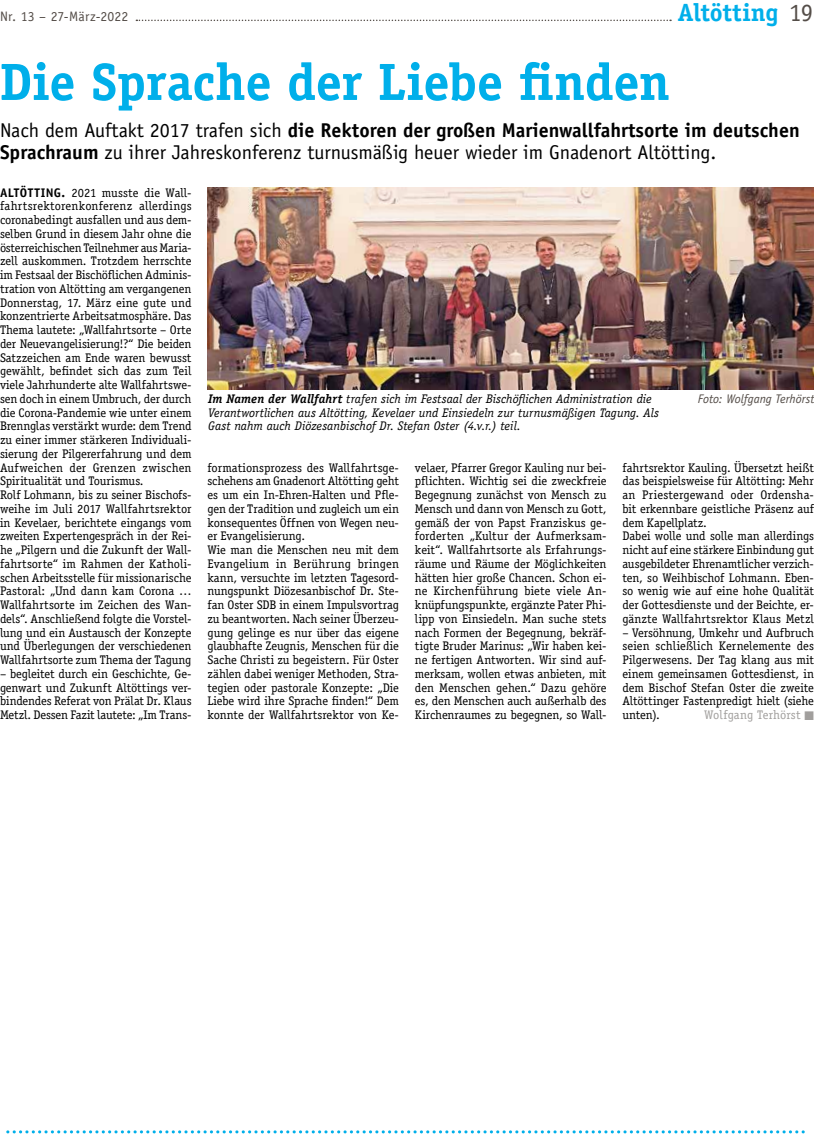
<style>
.page{position:relative;width:814px;height:1134px;background:#fff}
.page>*{position:absolute;margin:0;border:0;box-sizing:border-box;transform-origin:0 0}
.t1{font:700 52.5px "Officina Serif Std";letter-spacing:-.01em;color:#00afea}
.t2{font:700 25px "Officina Serif Std";color:#00afea}
.t3{font:20px/22.5px "Officina Sans Std";color:#000}
.t4{font:13.75px "Officina Sans Std";letter-spacing:.015em;color:#544d48}
.t5{font:12.5px/13.8px "Officina Serif Std";letter-spacing:-.01em;color:#000}
.t6{font:italic 12.5px/13.8px "Officina Serif Std";color:#000}
.t7{font:italic 12.5px "Officina Sans Std";color:#544d48}
.t8{font:12.5px "Officina Serif Std";color:#a19f9d}
.s1{font-family:"Officina Sans Std";font-weight:400;color:#544d48}
.s2{font-weight:700}
.s3{font-family:"Officina Sans Std";font-weight:700}
</style>
<div class="page">
<svg style="left:136px;top:20px;width:534px;height:1px"></svg>
<img style="left:207px;top:188px;width:606px;height:201px">
<svg style="left:8px;top:1130px;width:797px;height:3px"></svg>
<p class="t4" style="left:0;top:9px;width:130px">Nr. 13 – 27-März-2022</p>
<h2 class="t2" style="left:677px;top:-3px;width:137px">Altötting <span class="s1">19</span></h2>
<h1 class="t1" style="left:0;top:49px;width:671px">Die Sprache der Liebe finden</h1>
<h3 class="t3" style="left:0;top:119px;width:801px">Nach dem Auftakt 2017 trafen sich <span class="s2">die Rektoren der großen Marienwallfahrtsorte im deutschen<br>Sprachraum</span> zu ihrer Jahreskonferenz turnusmäßig heuer wieder im Gnadenort Altötting.</h3>
<p class="t5" style="left:0;top:185px;width:193px"><span class="s3">ALTÖTTING.</span> 2021 musste die Wall&shy;fahrtsrektorenkonferenz allerdings coronabedingt ausfallen und aus dem&shy;selben Grund in diesem Jahr ohne die österreichischen Teilnehmer aus Maria&shy;zell auskommen. Trotzdem herrschte im Festsaal der Bischöflichen Adminis&shy;tration von Altötting am vergangenen Donnerstag, 17. März eine gute und konzentrierte Arbeitsatmosphäre. Das Thema lautete: „Wallfahrtsorte – Orte der Neuevangelisierung!?“ Die beiden Satzzeichen am Ende waren bewusst gewählt, befindet sich das zum Teil viele Jahrhunderte alte Wallfahrtswe&shy;sen doch in einem Umbruch, der durch die Corona-Pandemie wie unter einem Brennglas verstärkt wurde: dem Trend zu einer immer stärkeren Individuali&shy;sierung der Pilgererfahrung und dem Aufweichen der Grenzen zwischen Spiritualität und Tourismus.<br>Rolf Lohmann, bis zu seiner Bischofs&shy;weihe im Juli 2017 Wallfahrtsrektor in Kevelaer, berichtete eingangs vom zweiten Expertengespräch in der Rei&shy;he „Pilgern und die Zukunft der Wall&shy;fahrtsorte“ im Rahmen der Katholi&shy;schen Arbeitsstelle für missionarische Pastoral: „Und dann kam Corona … Wallfahrtsorte im Zeichen des Wan&shy;dels“. Anschließend folgte die Vorstel&shy;lung und ein Austausch der Konzepte und Überlegungen der verschiedenen Wallfahrtsorte zum Thema der Tagung</p>
<p class="t5" style="left:0;top:667px;width:193px;text-align:justify">– begleitet durch ein Geschichte, Ge&shy;genwart und Zukunft Altöttings ver&shy;bindendes Referat von Prälat Dr. Klaus Metzl. Dessen Fazit lautete: „Im Trans-</p>
<p class="t6" style="left:208px;top:392px;width:452px"><span class="s2">Im Namen der Wallfahrt</span> trafen sich im Festsaal der Bischöflichen Administration die<br>Verantwortlichen aus Altötting, Kevelaer und Einsiedeln zur turnusmäßigen Tagung. Als<br>Gast nahm auch Diözesanbischof Dr. Stefan Oster (4.v.r.) teil.</p>
<p class="t7" style="left:697px;top:391px;width:118px">Foto: Wolfgang Terhörst</p>
<p class="t5" style="left:207px;top:460px;width:193px">formationsprozess des Wallfahrtsge&shy;schehens am Gnadenort Altötting geht es um ein In-Ehren-Halten und Pfle&shy;gen der Tradition und zugleich um ein konsequentes Öffnen von Wegen neu&shy;er Evangelisierung.<br>Wie man die Menschen neu mit dem Evangelium in Berührung bringen kann, versuchte im letzten Tagesord&shy;nungspunkt Diözesanbischof Dr. Ste&shy;fan Oster SDB in einem Impulsvortrag zu beantworten. Nach seiner Überzeu&shy;gung gelinge es nur über das eigene glaubhafte Zeugnis, Menschen für die Sache Christi zu begeistern. Für Oster zählen dabei weniger Methoden, Stra&shy;tegien oder pastorale Konzepte: „Die Liebe wird ihre Sprache finden!“ Dem konnte der Wallfahrtsrektor von Ke-</p>
<p class="t5" style="left:415px;top:460px;width:193px;text-align:justify">velaer, Pfarrer Gregor Kauling nur bei&shy;pflichten. Wichtig sei die zweckfreie Begegnung zunächst von Mensch zu Mensch und dann von Mensch zu Gott, gemäß der von Papst Franziskus ge&shy;forderten „Kultur der Aufmerksam&shy;keit“. Wallfahrtsorte als Erfahrungs&shy;räume und Räume der Möglichkeiten hätten hier große Chancen. Schon ei&shy;ne Kirchenführung biete viele An&shy;knüpfungspunkte, ergänzte Pater Phi&shy;lipp von Einsiedeln. Man suche stets nach Formen der Begegnung, bekräf&shy;tigte Bruder Marinus: „Wir haben kei&shy;ne fertigen Antworten. Wir sind auf&shy;merksam, wollen etwas anbieten, mit den Menschen gehen.“ Dazu gehöre es, den Menschen auch außerhalb des Kirchenraumes zu begegnen, so Wall-</p>
<p class="t5" style="left:622px;top:460px;width:193px">fahrtsrektor Kauling. Übersetzt heißt das beispielsweise für Altötting: Mehr an Priestergewand oder Ordensha&shy;bit erkennbare geistliche Präsenz auf dem Kapellplatz.<br>Dabei wolle und solle man allerdings nicht auf eine stärkere Einbindung gut ausgebildeter Ehrenamtlicher verzich&shy;ten, so Weihbischof Lohmann. Eben&shy;so wenig wie auf eine hohe Qualität der Gottesdienste und der Beichte, er&shy;gänzte Wallfahrtsrektor Klaus Metzl</p>
<p class="t5" style="left:622px;top:625px;width:193px;text-align:justify">– Versöhnung, Umkehr und Aufbruch seien schließlich Kernelemente des Pilgerwesens. Der Tag klang aus mit einem gemeinsamen Gottesdienst, in dem Bischof Stefan Oster die zweite Altöttinger Fastenpredigt hielt (siehe unten).</p>
<p class="t8" style="left:703px;top:708px;width:111px">Wolfgang Terhörst ■</p>
</div>
